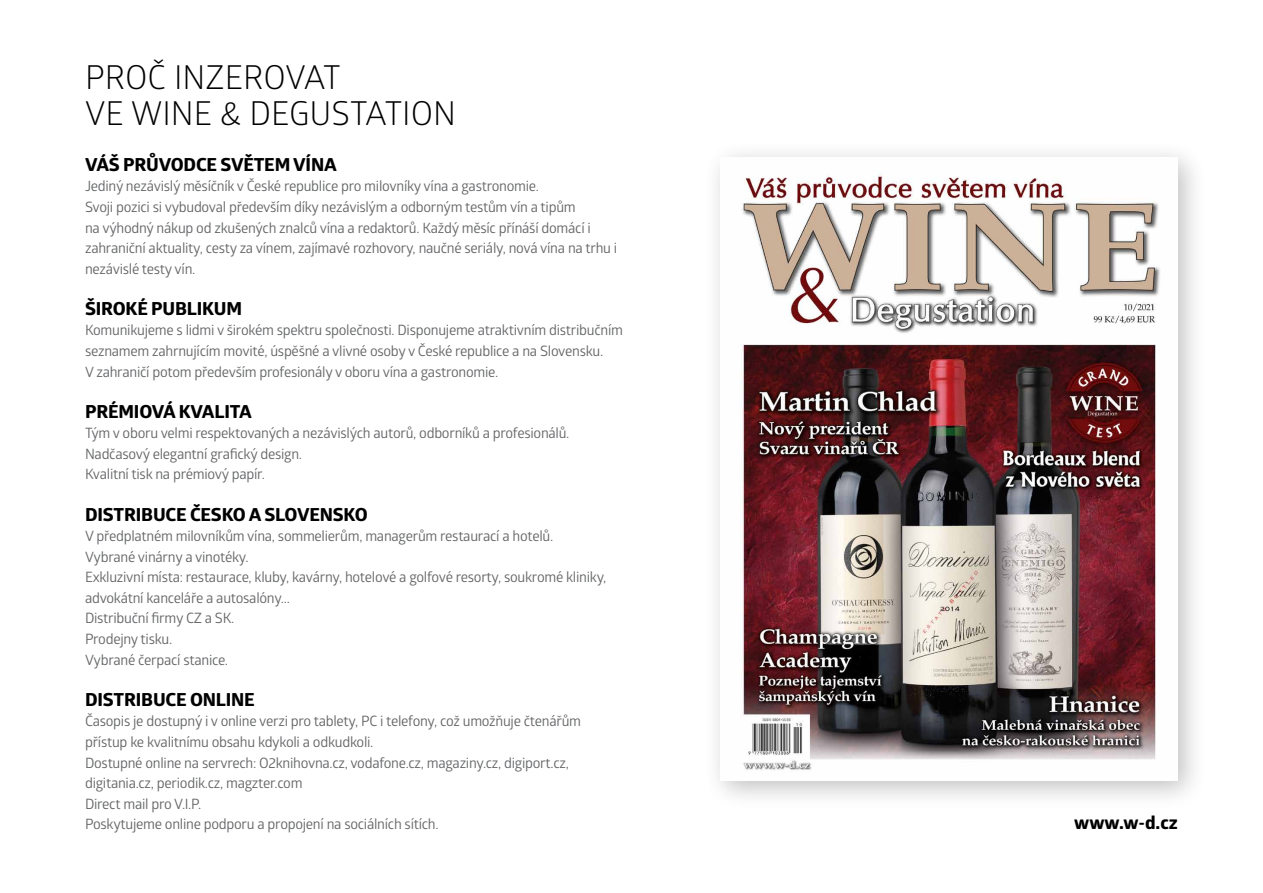
<style>
.page{position:relative;width:1263px;height:893px;background:#fff}
.page>*{position:absolute;margin:0;border:0;box-sizing:border-box;transform-origin:0 0}
.t1{font:33px/36px "Glober";color:#000}
.t2{font:700 18px "Globerx";letter-spacing:-.01em;color:#000;scale:1.05 1}
.t3{font:14.25px/20.5px "Glober";letter-spacing:-.02em;color:#636466}
</style>
<div class="page">
<div style="left:703px;top:139px;width:505px;height:672px;background:#000;opacity:.25"></div>
<img style="left:721px;top:157px;width:457px;height:624px">
<h1 class="t1" style="left:85px;top:57px;width:372px">PROČ INZEROVAT<br>VE WINE &amp; DEGUSTATION</h1>
<p class="t2" style="left:85px;top:151px;width:241px">VÁŠ PRŮVODCE SVĚTEM VÍNA</p>
<p class="t3" style="left:85px;top:175px;width:534px">Jediný nezávislý měsíčník v České republice pro milovníky vína a gastronomie.<br>Svoji pozici si vybudoval především díky nezávislým a odborným testům vín a tipům<br>na výhodný nákup od zkušených znalců vína a redaktorů. Každý měsíc přínáší domácí i zahraniční aktuality, cesty za vínem, zajímavé rozhovory, naučné seriály, nová vína na trhu i nezávislé testy vín.</p>
<p class="t2" style="left:85px;top:295px;width:151px">ŠIROKÉ PUBLIKUM</p>
<p class="t3" style="left:85px;top:319px;width:539px">Komunikujeme s lidmi v širokém spektru společnosti. Disponujeme atraktivním distribučním seznamem zahrnujícím movité, úspěšné a vlivné osoby v České republice a na Slovensku.<br>V zahraničí potom především profesionály v oboru vína a gastronomie.</p>
<p class="t2" style="left:85px;top:398px;width:160px">PRÉMIOVÁ KVALITA</p>
<p class="t3" style="left:85px;top:422px;width:486px">Tým v oboru velmi respektovaných a nezávislých autorů, odborníků a profesionálů.<br>Nadčasový elegantní grafický design.<br>Kvalitní tisk na prémiový papír.</p>
<p class="t2" style="left:85px;top:501px;width:271px">DISTRIBUCE ČESKO A SLOVENSKO</p>
<p class="t3" style="left:85px;top:525px;width:523px">V předplatném milovníkům vína, sommelierům, managerům restaurací a hotelů.<br>Vybrané vinárny a vinotéky.<br>Exkluzivní místa: restaurace, kluby, kavárny, hotelové a golfové resorty, soukromé kliniky, advokátní kanceláře a autosalóny...<br>Distribuční firmy CZ a SK.<br>Prodejny tisku.<br>Vybrané čerpací stanice.</p>
<p class="t2" style="left:85px;top:686px;width:163px">DISTRIBUCE ONLINE</p>
<p class="t3" style="left:85px;top:710px;width:498px">Časopis je dostupný i v online verzi pro tablety, PC i telefony, což umožňuje čtenářům přístup ke kvalitnímu obsahu kdykoli a odkudkoli.<br>Dostupné online na servrech: O2knihovna.cz, vodafone.cz, magaziny.cz, digiport.cz, digitania.cz, periodik.cz, magzter.com<br>Direct mail pro V.I.P.<br>Poskytujeme online podporu a propojení na sociálních sítích.</p>
<p class="t2" style="left:1074px;top:810px;width:100px">www.w-d.cz</p>
</div>
